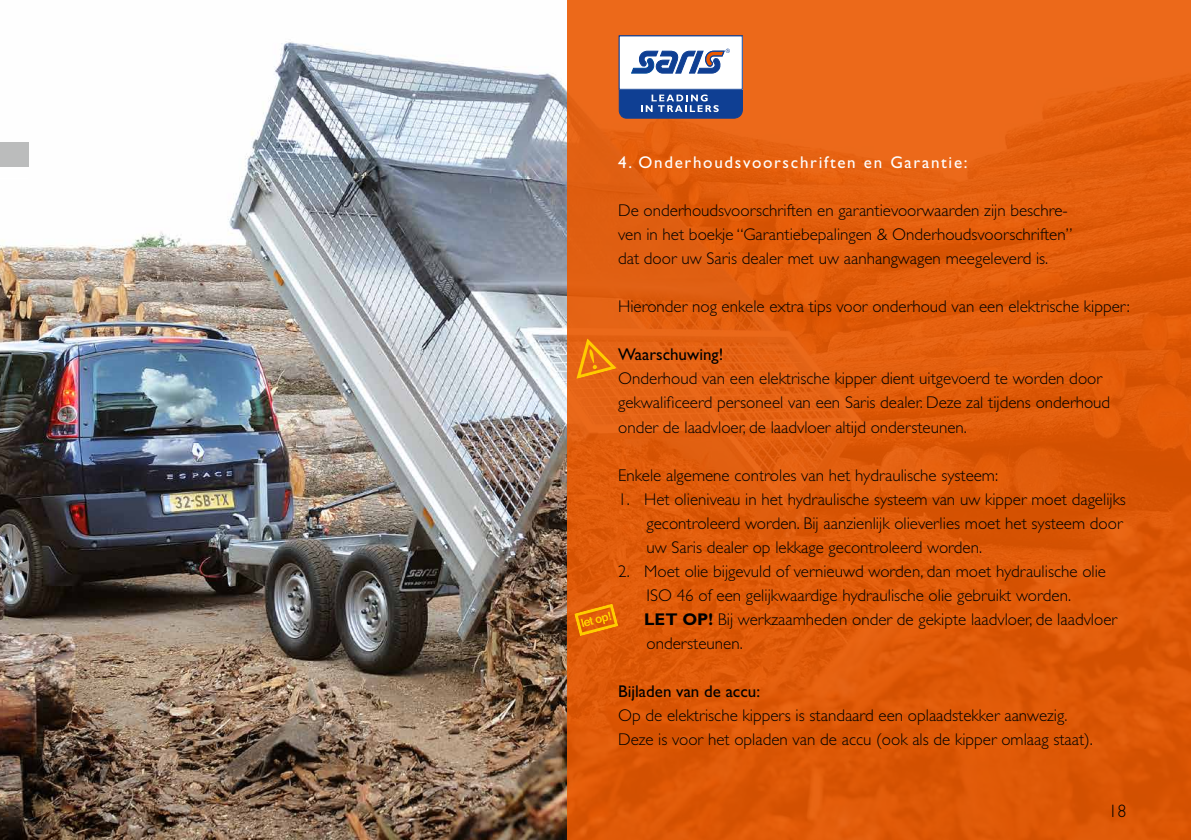
<style>
.page{position:relative;width:1191px;height:840px;background:#fff}
.page>*{position:absolute;margin:0;border:0;box-sizing:border-box;transform-origin:0 0}
.t1{font:300 18px "Gill Sans Std";color:#000}
.t2{font:300 17px/24px "Gill Sans Std";color:#000}
.t3{font:17px "Gill Sans Std";letter-spacing:.1em;color:#fff}
.t4{font:17px "Gill Sans Std";color:#000}
.s1{font-weight:700}
</style>
<div class="page">
<img style="left:0;top:42px;width:567px;height:797px">
<div style="left:567px;top:0;width:624px;height:839px;background:linear-gradient(to bottom,#e96516,#da5503)"></div>
<div style="left:0;top:142px;width:28px;height:24px;background:#bbbcbc"></div>
<svg style="left:0;top:178px;width:28px;height:1px"></svg>
<svg style="left:618px;top:35px;width:125px;height:84px"></svg>
<svg style="left:576px;top:338px;width:41px;height:41px;background:#ea7a0f"></svg>
<svg style="left:574px;top:603px;width:44px;height:32px"></svg>
<p class="t3" style="left:618px;top:153px;width:351px">4. Onderhoudsvoorschriften en Garantie:</p>
<p class="t2" style="left:618px;top:199px;width:456px">De onderhoudsvoorschriften en garantievoorwaarden zijn beschre&shy;ven in het boekje “Garantiebepalingen &amp; Onderhoudsvoorschriften” dat door uw Saris dealer met uw aanhangwagen meegeleverd is.</p>
<p class="t2" style="left:618px;top:295px;width:513px">Hieronder nog enkele extra tips voor onderhoud van een elektrische kipper:</p>
<p class="t4" style="left:618px;top:345px;width:107px">Waarschuwing!</p>
<p class="t2" style="left:618px;top:367px;width:493px">Onderhoud van een elektrische kipper dient uitgevoerd te worden door gekwalificeerd personeel van een Saris dealer. Deze zal tijdens onderhoud onder de laadvloer, de laadvloer altijd ondersteunen.</p>
<p class="t2" style="left:618px;top:463px;width:381px">Enkele algemene controles van het hydraulische systeem:</p>
<p class="t2" style="left:646px;top:487px;width:481px;text-indent:-28px">1. Het olieniveau in het hydraulische systeem van uw kipper moet dagelijks gecontroleerd worden. Bij aanzienlijk olieverlies moet het systeem door uw Saris dealer op lekkage gecontroleerd worden.</p>
<p class="t2" style="left:644px;top:559px;width:474px;text-indent:-26px">2. Moet olie bijgevuld of vernieuwd worden, dan moet hydraulische olie ISO 46 of een gelijkwaardige hydraulische olie gebruikt worden.<br><span class="s1">LET OP!</span> Bij werkzaamheden onder de gekipte laadvloer, de laadvloer ondersteunen.</p>
<p class="t4" style="left:618px;top:681px;width:143px">Bijladen van de accu:</p>
<p class="t2" style="left:618px;top:703px;width:476px">Op de elektrische kippers is standaard een oplaadstekker aanwezig.<br>Deze is voor het opladen van de accu (ook als de kipper omlaag staat).</p>
<p class="t1" style="left:1108px;top:800px;width:19px">18</p>
</div>
